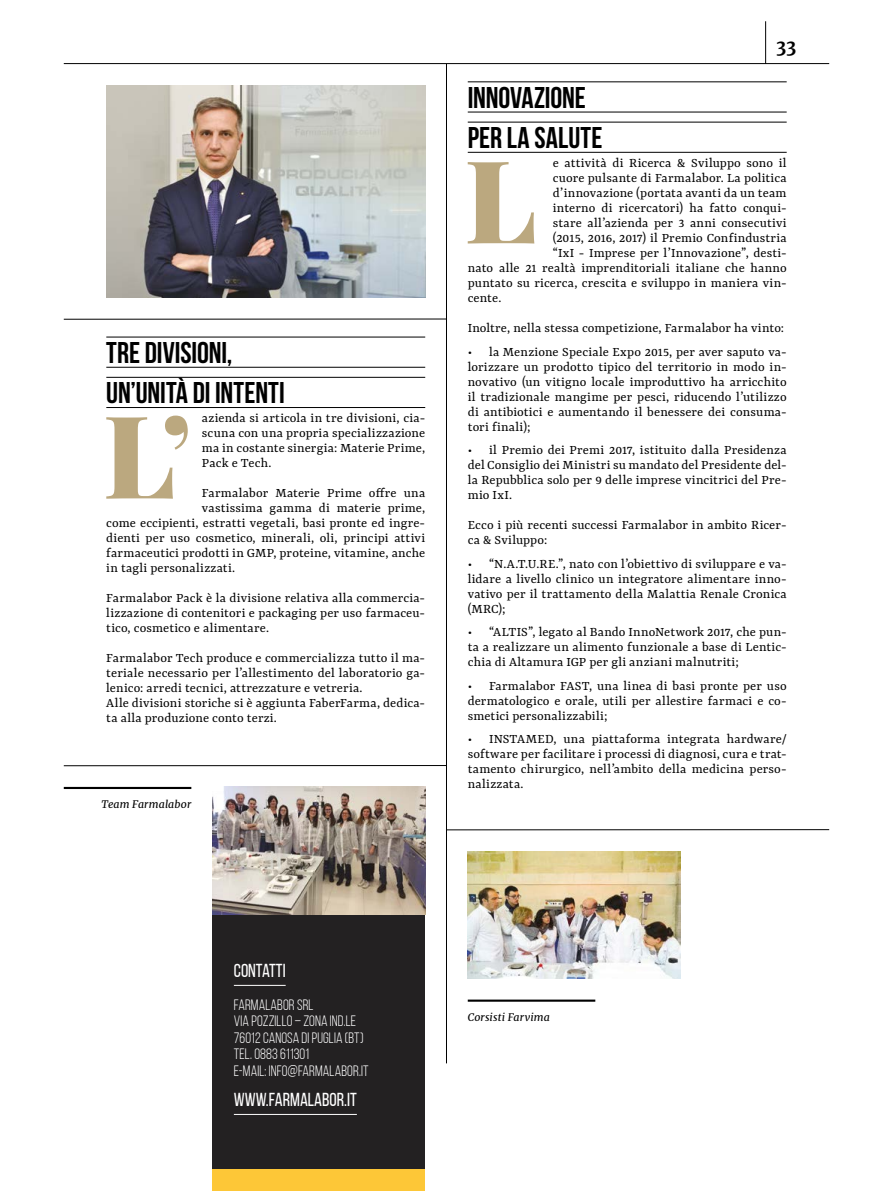
<style>
.page{position:relative;width:893px;height:1191px;background:#fff}
.page>*{position:absolute;margin:0;border:0;box-sizing:border-box;transform-origin:0 0}
.t1{font:900 115.05px "Playfair Display";color:#bba87f}
.t2{font:700 30px/40.2px "Bebas Neue";letter-spacing:-.005em;color:#000}
.t3{font:18.75px "Bebas Neue";color:#fff}
.t4{font:700 18px "Merriweather";color:#000}
.t5{font:15px/16.5px "Bebas Neue";letter-spacing:.01em;color:#fff}
.t6{font:14.25px/15px "Rasa";letter-spacing:.01em;color:#000;text-align:justify}
.t7{font:italic 10.5px "Merriweather";letter-spacing:.015em;color:#000}
</style>
<div class="page">
<hr style="left:106px;top:337px;width:319px;height:1px;background:#000">
<hr style="left:106px;top:367px;width:319px;height:1px;background:#000">
<hr style="left:106px;top:377px;width:319px;height:1px;background:#000">
<hr style="left:106px;top:407px;width:319px;height:1px;background:#000">
<hr style="left:468px;top:82px;width:319px;height:1px;background:#000">
<hr style="left:468px;top:112px;width:319px;height:1px;background:#000">
<hr style="left:468px;top:122px;width:319px;height:1px;background:#000">
<hr style="left:468px;top:152px;width:319px;height:1px;background:#000">
<hr style="left:64px;top:63px;width:765px;height:1px;background:#000">
<hr style="left:765px;top:21px;width:1px;height:43px;background:#000">
<hr style="left:446px;top:64px;width:1px;height:999px;background:#000">
<div style="left:213px;top:914px;width:212px;height:277px;background:#232122"></div>
<div style="left:213px;top:1169px;width:212px;height:22px;background:#fdc737"></div>
<hr style="left:234px;top:985px;width:52px;height:1px;background:#fff">
<hr style="left:234px;top:1114px;width:123px;height:1px;background:#fff">
<img style="left:106px;top:85px;width:319px;height:213px">
<img style="left:468px;top:851px;width:212px;height:128px">
<img style="left:213px;top:787px;width:212px;height:127px">
<hr style="left:64px;top:319px;width:382px;height:1px;background:#000">
<hr style="left:64px;top:765px;width:382px;height:1px;background:#000">
<hr style="left:446px;top:829px;width:383px;height:1px;background:#000">
<hr style="left:468px;top:999px;width:127px;height:2px;background:#000">
<hr style="left:64px;top:787px;width:127px;height:2px;background:#000">
<h2 class="t2" style="left:106px;top:332px;width:180px">TRE DIVISIONI,<br>UN’UNITÀ DI INTENTI</h2>
<p class="t6" style="left:202px;top:411px;width:225px">azienda si articola in tre divisioni, cia&shy;scuna con una propria specializzazione ma in costante sinergia: Materie Prime, Pack e Tech.</p>
<p class="t6" style="left:202px;top:486px;width:225px">Farmalabor Materie Prime offre una</p>
<p class="t6" style="left:202px;top:501px;width:225px">vastissima gamma di materie prime,</p>
<p class="t6" style="left:106px;top:516px;width:320px">come eccipienti, estratti vegetali, basi pronte ed ingre-</p>
<p class="t6" style="left:106px;top:531px;width:320px">dienti per uso cosmetico, minerali, oli, principi attivi</p>
<p class="t6" style="left:106px;top:546px;width:320px">farmaceutici prodotti in GMP, proteine, vitamine, anche</p>
<p class="t6" style="left:106px;top:561px;width:130px">in tagli personalizzati.</p>
<p class="t6" style="left:106px;top:591px;width:320px">Farmalabor Pack è la divisione relativa alla commercia&shy;lizzazione di contenitori e packaging per uso farmaceu&shy;tico, cosmetico e alimentare.</p>
<p class="t6" style="left:106px;top:651px;width:320px;text-align:left">Farmalabor Tech produce e commercializza tutto il ma&shy;teriale necessario per l’allestimento del laboratorio ga&shy;lenico: arredi tecnici, attrezzature e vetreria.<br>Alle divisioni storiche si è aggiunta FaberFarma, dedica&shy;ta alla produzione conto terzi.</p>
<h1 class="t1" style="left:103px;top:381px;width:90px">L’</h1>
<p class="t7" style="left:101px;top:797px;width:91px">Team Farmalabor</p>
<p class="t4" style="left:776px;top:34px;width:22px">33</p>
<h2 class="t2" style="left:468px;top:77px;width:136px">INNOVAZIONE<br>PER LA SALUTE</h2>
<p class="t6" style="left:553px;top:156px;width:235px">e attività di Ricerca &amp; Sviluppo sono il</p>
<p class="t6" style="left:553px;top:171px;width:235px">cuore pulsante di Farmalabor. La politica</p>
<p class="t6" style="left:553px;top:186px;width:235px">d’innovazione (portata avanti da un team</p>
<p class="t6" style="left:553px;top:201px;width:235px">interno di ricercatori) ha fatto conqui-</p>
<p class="t6" style="left:553px;top:216px;width:235px">stare all’azienda per 3 anni consecutivi</p>
<p class="t6" style="left:553px;top:231px;width:235px">(2015, 2016, 2017) il Premio Confindustria</p>
<p class="t6" style="left:553px;top:246px;width:235px">“IxI - Imprese per l’Innovazione”, desti-</p>
<p class="t6" style="left:468px;top:261px;width:320px">nato alle 21 realtà imprenditoriali italiane che hanno</p>
<p class="t6" style="left:468px;top:276px;width:320px">puntato su ricerca, crescita e sviluppo in maniera vin-</p>
<p class="t6" style="left:468px;top:291px;width:35px">cente.</p>
<p class="t6" style="left:468px;top:321px;width:318px">Inoltre, nella stessa competizione, Farmalabor ha vinto:</p>
<p class="t6" style="left:468px;top:345px;width:320px">• la Menzione Speciale Expo 2015, per aver saputo va&shy;lorizzare un prodotto tipico del territorio in modo in&shy;novativo (un vitigno locale improduttivo ha arricchito il tradizionale mangime per pesci, riducendo l’utilizzo di antibiotici e aumentando il benessere dei consuma&shy;tori finali);</p>
<p class="t6" style="left:468px;top:443px;width:320px">• il Premio dei Premi 2017, istituito dalla Presidenza del Consiglio dei Ministri su mandato del Presidente del&shy;la Repubblica solo per 9 delle imprese vincitrici del Pre&shy;mio IxI.</p>
<p class="t6" style="left:468px;top:518px;width:320px">Ecco i più recenti successi Farmalabor in ambito Ricer&shy;ca &amp; Sviluppo:</p>
<p class="t6" style="left:468px;top:557px;width:320px">• “N.A.T.U.RE.”, nato con l’obiettivo di sviluppare e va&shy;lidare a livello clinico un integratore alimentare inno&shy;vativo per il trattamento della Malattia Renale Cronica (MRC);</p>
<p class="t6" style="left:468px;top:625px;width:320px">• “ALTIS”, legato al Bando InnoNetwork 2017, che pun&shy;ta a realizzare un alimento funzionale a base di Lentic&shy;chia di Altamura IGP per gli anziani malnutriti;</p>
<p class="t6" style="left:468px;top:679px;width:320px">• Farmalabor FAST, una linea di basi pronte per uso dermatologico e orale, utili per allestire farmaci e co&shy;smetici personalizzabili;</p>
<p class="t6" style="left:468px;top:732px;width:320px">• INSTAMED, una piattaforma integrata hardware/ software per facilitare i processi di diagnosi, cura e trat&shy;tamento chirurgico, nell’ambito della medicina perso&shy;nalizzata.</p>
<h1 class="t1" style="left:465px;top:126px;width:74px">L</h1>
<h3 class="t3" style="left:234px;top:960px;width:53px">CONTATTI</h3>
<p class="t5" style="left:234px;top:996px;width:136px">FARMALABOR SRL<br>VIA POZZILLO – ZONA IND.LE<br>76012 CANOSA DI PUGLIA (BT)<br>TEL. 0883 611301<br>E-MAIL: INFO@FARMALABOR.IT</p>
<h3 class="t3" style="left:234px;top:1089px;width:124px">WWW.FARMALABOR.IT</h3>
<p class="t7" style="left:468px;top:1009px;width:84px">Corsisti Farvima</p>
</div>
